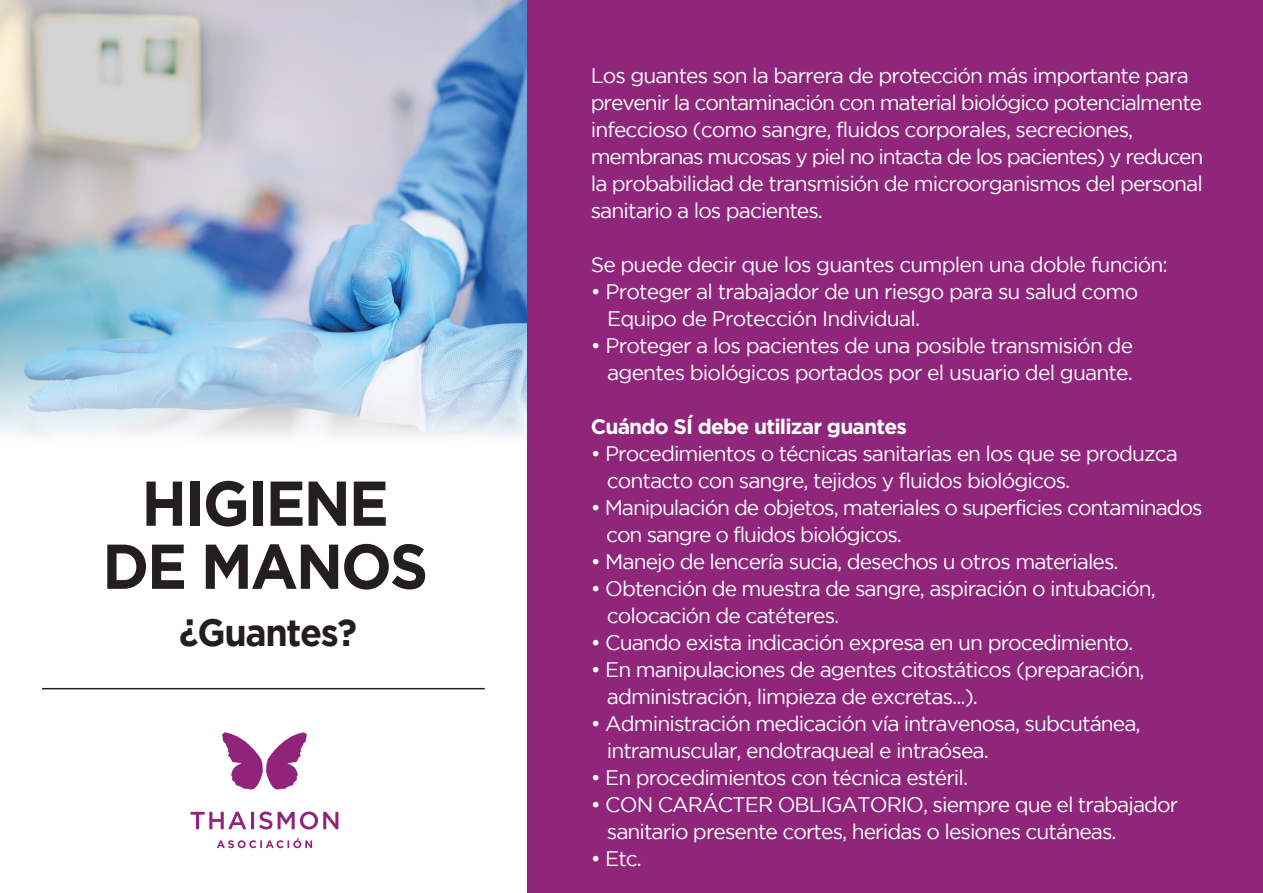
<style>
.page{position:relative;width:1263px;height:893px;background:#fff}
.page>*{position:absolute;margin:0;border:0;box-sizing:border-box;transform-origin:0 0}
.t1{font:700 63.15px/63px "Gotham";letter-spacing:-.035em;color:#231f20;text-align:center;scale:.95 1}
.t2{font:700 37.95px "Gotham";letter-spacing:-.035em;color:#231f20;scale:.95 1}
.t3{font:21px/27px "Gotham";letter-spacing:-.045em;color:#fff}
.t4{font:700 21px "Gotham";letter-spacing:-.04em;color:#fff}
</style>
<div class="page">
<img style="left:0;top:0;width:527px;height:321px">
<svg style="left:0;top:321px;width:527px;height:116px"></svg>
<div style="left:527px;top:0;width:736px;height:893px;background:#90267c"></div>
<svg style="left:222px;top:732px;width:85px;height:58px"></svg>
<svg style="left:190px;top:811px;width:148px;height:18px"></svg>
<svg style="left:217px;top:838px;width:95px;height:10px"></svg>
<hr style="left:42px;top:688px;width:443px;height:1px;background:#231f20">
<h1 class="t1" style="left:102px;top:470px;width:345px">HIGIENE<br>DE MANOS</h1>
<h2 class="t2" style="left:179px;top:610px;width:189px">¿Guantes?</h2>
<p class="t3" style="left:591px;top:62px;width:614px">Los guantes son la barrera de protección más importante para prevenir la contaminación con material biológico potencialmente infeccioso (como sangre, fluidos corporales, secreciones, membranas mucosas y piel no intacta de los pacientes) y reducen la probabilidad de transmisión de microorganismos del personal sanitario a los pacientes.</p>
<p class="t3" style="left:591px;top:251px;width:579px">Se puede decir que los guantes cumplen una doble función:</p>
<p class="t3" style="left:607px;top:278px;width:533px;text-indent:-16px">• Proteger al trabajador de un riesgo para su salud como<br>Equipo de Protección Individual.</p>
<p class="t3" style="left:591px;top:332px;width:544px;text-align:right">• Proteger a los pacientes de una posible transmisión de agentes biológicos portados por el usuario del guante.</p>
<p class="t4" style="left:591px;top:414px;width:318px">Cuándo SÍ debe utilizar guantes</p>
<p class="t3" style="left:607px;top:440px;width:573px;text-indent:-16px">• Procedimientos o técnicas sanitarias en los que se produzca contacto con sangre, tejidos y fluidos biológicos.</p>
<p class="t3" style="left:606px;top:494px;width:598px;text-indent:-16px">• Manipulación de objetos, materiales o superficies contaminados con sangre o fluidos biológicos.</p>
<p class="t3" style="left:591px;top:548px;width:529px">• Manejo de lencería sucia, desechos u otros materiales.</p>
<p class="t3" style="left:607px;top:575px;width:550px;text-indent:-16px">• Obtención de muestra de sangre, aspiración o intubación, colocación de catéteres.</p>
<p class="t3" style="left:591px;top:629px;width:544px">• Cuando exista indicación expresa en un procedimiento.</p>
<p class="t3" style="left:607px;top:656px;width:539px;text-indent:-16px">• En manipulaciones de agentes citostáticos (preparación, administración, limpieza de excretas...).</p>
<p class="t3" style="left:607px;top:710px;width:535px;text-indent:-16px">• Administración medicación vía intravenosa, subcutánea, intramuscular, endotraqueal e intraósea.</p>
<p class="t3" style="left:591px;top:764px;width:379px">• En procedimientos con técnica estéril.</p>
<p class="t3" style="left:607px;top:791px;width:573px;text-indent:-16px">• CON CARÁCTER OBLIGATORIO, siempre que el trabajador sanitario presente cortes, heridas o lesiones cutáneas.</p>
<p class="t3" style="left:591px;top:845px;width:53px">• Etc.</p>
</div>
